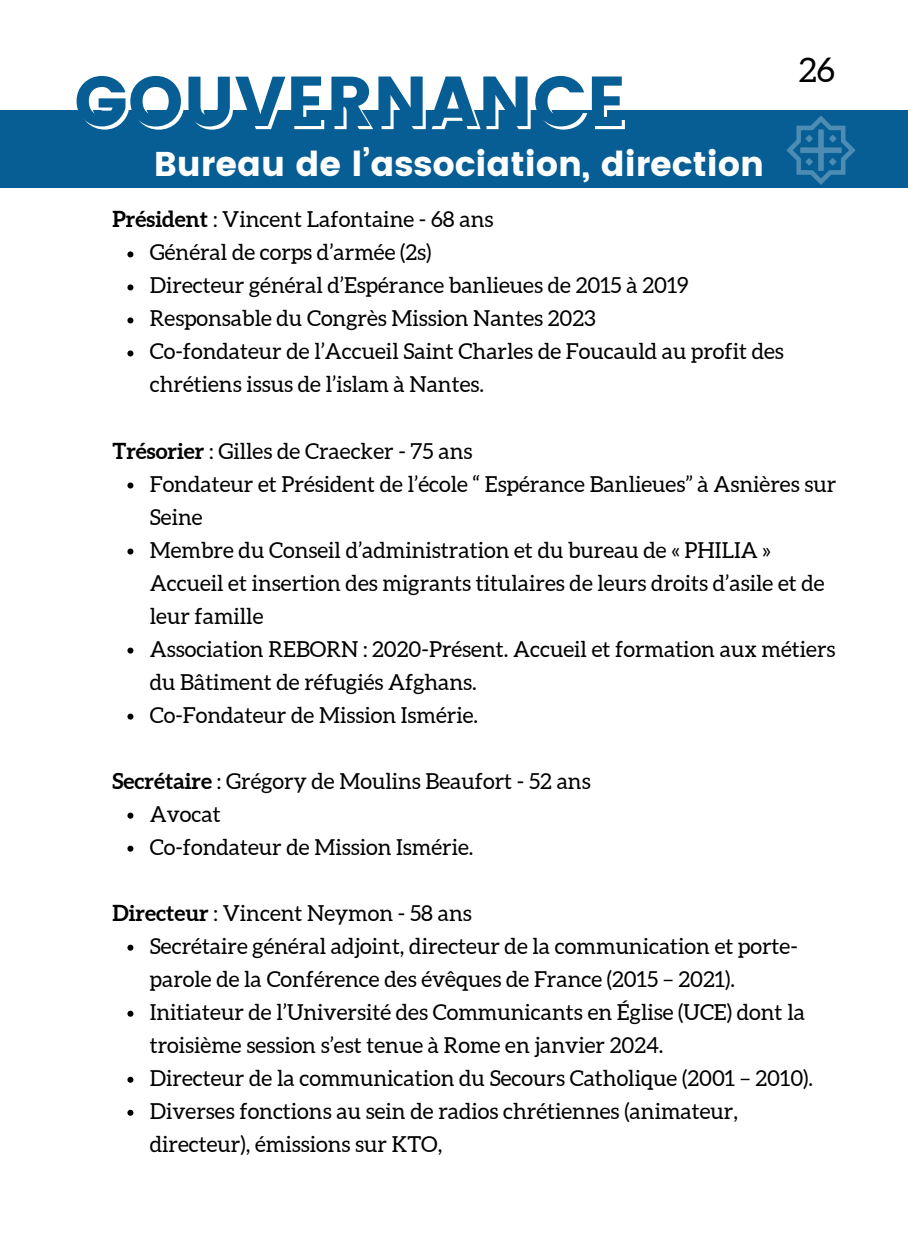
<style>
.page{position:relative;width:908px;height:1247px;background:#fff}
.page>*{position:absolute;margin:0;border:0;box-sizing:border-box;transform-origin:0 0}
.t1{font:70.4px "Poppins";color:#065e95}
.t2{font:34.4px "Poppins";color:#fff}
.t3{font:34px "Aleo";color:#000}
.t4{font:22px/33px "Aleo";color:#000}
.s1{font-weight:700}
</style>
<div class="page">
<div style="left:0;top:110px;width:907px;height:77px;background:#065e95"></div>
<img style="left:764px;top:116px;width:105px;height:72px">
<svg style="left:127px;top:251px;width:6px;height:6px"></svg>
<svg style="left:127px;top:284px;width:6px;height:6px"></svg>
<svg style="left:127px;top:317px;width:6px;height:6px"></svg>
<svg style="left:127px;top:350px;width:6px;height:6px"></svg>
<svg style="left:127px;top:482px;width:6px;height:6px"></svg>
<svg style="left:127px;top:548px;width:6px;height:6px"></svg>
<svg style="left:127px;top:647px;width:6px;height:6px"></svg>
<svg style="left:127px;top:713px;width:6px;height:6px"></svg>
<svg style="left:127px;top:812px;width:6px;height:6px"></svg>
<svg style="left:127px;top:845px;width:6px;height:6px"></svg>
<svg style="left:127px;top:944px;width:6px;height:6px"></svg>
<svg style="left:127px;top:1010px;width:6px;height:6px"></svg>
<svg style="left:127px;top:1076px;width:6px;height:6px"></svg>
<svg style="left:127px;top:1109px;width:6px;height:6px"></svg>
<p class="t1" style="left:74px;top:61px;width:554px">GOUVERNANCE</p>
<p class="t2" style="left:154px;top:144px;width:612px">Bureau de l’association, direction</p>
<h1 class="t4" style="left:112px;top:203px;width:382px"><span class="s1">Président</span> : Vincent Lafontaine - 68 ans</h1>
<p class="t4" style="left:150px;top:236px;width:283px">Général de corps d’armée (2s)</p>
<h2 class="t4" style="left:150px;top:269px;width:540px">Directeur général d’Espérance banlieues de 2015 à 2019</h2>
<p class="t4" style="left:150px;top:302px;width:447px">Responsable du Congrès Mission Nantes 2023</p>
<p class="t4" style="left:150px;top:335px;width:635px">Co-fondateur de l’Accueil Saint Charles de Foucauld au profit des chrétiens issus de l’islam à Nantes.</p>
<p class="t3" style="left:798px;top:51px;width:38px">26</p>
<p class="t4" style="left:112px;top:434px;width:361px"><span class="s1">Trésorier</span> : Gilles de Craecker - 75 ans</p>
<p class="t4" style="left:150px;top:467px;width:688px">Fondateur et Président de l’école “ Espérance Banlieues” à Asnières sur<br>Seine</p>
<p class="t4" style="left:150px;top:533px;width:676px">Membre du Conseil d’administration et du bureau de « PHILIA »<br>Accueil et insertion des migrants titulaires de leurs droits d’asile et de leur famille</p>
<p class="t4" style="left:150px;top:632px;width:687px">Association REBORN : 2020-Présent. Accueil et formation aux métiers du Bâtiment de réfugiés Afghans.</p>
<p class="t4" style="left:150px;top:698px;width:330px">Co-Fondateur de Mission Ismérie.</p>
<p class="t4" style="left:112px;top:764px;width:479px"><span class="s1">Secrétaire</span> : Grégory de Moulins Beaufort - 52 ans</p>
<p class="t4" style="left:150px;top:797px;width:72px">Avocat</p>
<p class="t4" style="left:150px;top:830px;width:325px">Co-fondateur de Mission Ismérie.</p>
<p class="t4" style="left:112px;top:896px;width:361px"><span class="s1">Directeur</span> : Vincent Neymon - 58 ans</p>
<p class="t4" style="left:150px;top:929px;width:649px">Secrétaire général adjoint, directeur de la communication et porte&shy;parole de la Conférence des évêques de France (2015 – 2021).</p>
<p class="t4" style="left:150px;top:995px;width:656px">Initiateur de l’Université des Communicants en Église (UCE) dont la troisième session s’est tenue à Rome en janvier 2024.</p>
<p class="t4" style="left:150px;top:1061px;width:665px">Directeur de la communication du Secours Catholique (2001 – 2010).</p>
<p class="t4" style="left:150px;top:1094px;width:589px">Diverses fonctions au sein de radios chrétiennes (animateur, directeur), émissions sur KTO,</p>
</div>
